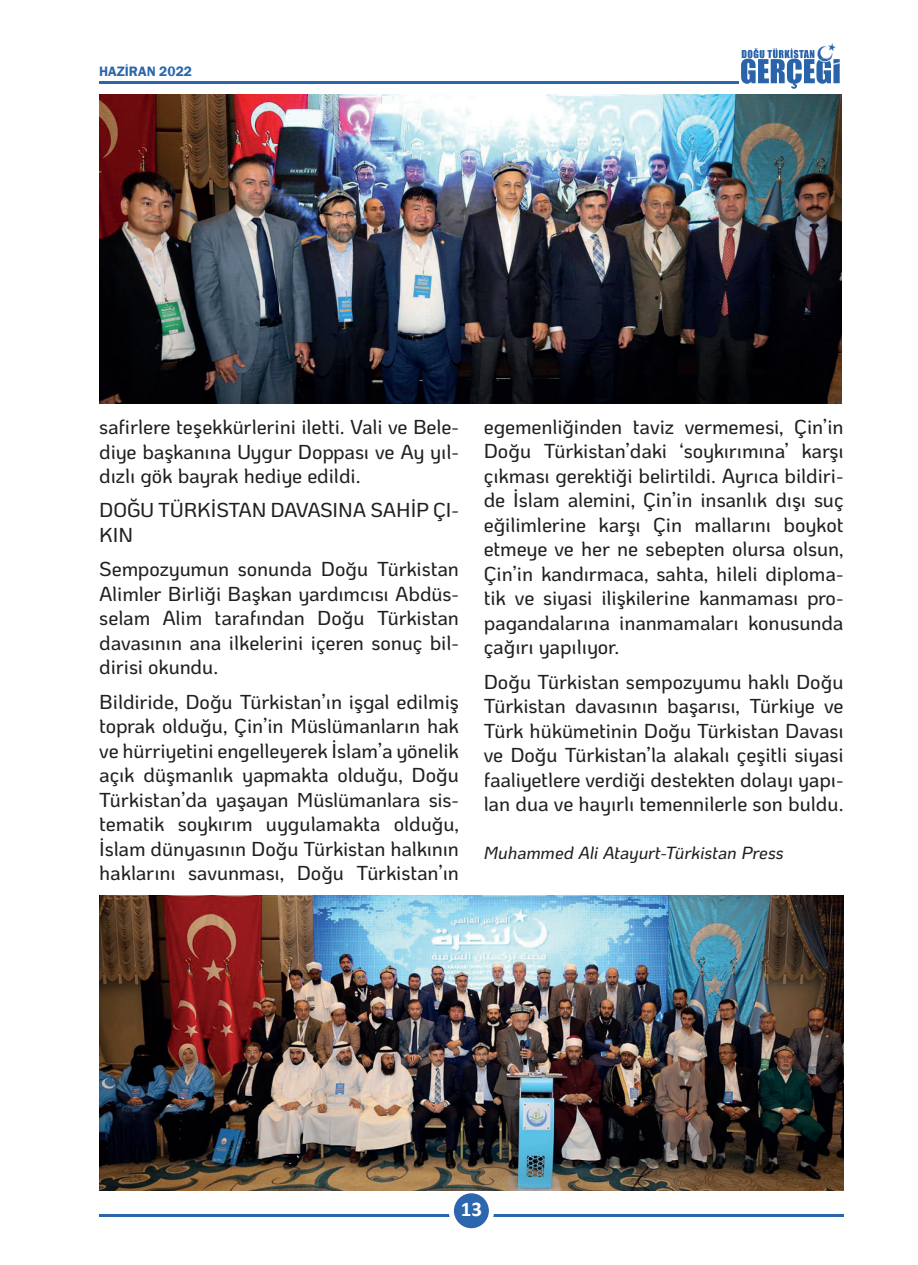
<style>
.page{position:relative;width:918px;height:1265px;background:#fff}
.page>*{position:absolute;margin:0;border:0;box-sizing:border-box;transform-origin:0 0}
.t1{font:700 21px "Calibri";color:#fff}
.t2{font:500 20.12px/24.5px "Ko Ho";letter-spacing:-.005em;color:#231f20;text-align:justify}
.t3{font:italic 500 17.5px "Ko Ho";letter-spacing:-.01em;color:#231f20}
.t4{font:600 14px "Franklin Gothic";color:#2b66ac}
</style>
<div class="page">
<hr style="left:99px;top:1214px;width:744px;height:2px;background:#2b66ac">
<svg style="left:449px;top:1193px;width:45px;height:36px"></svg>
<img style="left:737px;top:43px;width:103px;height:46px">
<img style="left:747px;top:48px;width:67px;height:10px">
<hr style="left:99px;top:81px;width:640px;height:2px;background:#2b66ac">
<img style="left:99px;top:895px;width:744px;height:296px">
<img style="left:99px;top:94px;width:743px;height:309px">
<p class="t4" style="left:99px;top:63px;width:94px">HAZİRAN 2022</p>
<p class="t2" style="left:99px;top:415px;width:361px">safirlere teşekkürlerini iletti. Vali ve Bele&shy;diye başkanına Uygur Doppası ve Ay yıl&shy;dızlı gök bayrak hediye edildi.</p>
<p class="t2" style="left:99px;top:498px;width:361px">DOĞU TÜRKİSTAN DAVASINA SAHİP ÇI-<br>KIN</p>
<p class="t2" style="left:99px;top:557px;width:361px">Sempozyumun sonunda Doğu Türkistan Alimler Birliği Başkan yardımcısı Abdüs&shy;selam Alim tarafından Doğu Türkistan davasının ana ilkelerini içeren sonuç bil&shy;dirisi okundu.</p>
<p class="t2" style="left:99px;top:690px;width:361px">Bildiride, Doğu Türkistan’ın işgal edilmiş toprak olduğu, Çin’in Müslümanların hak ve hürriyetini engelleyerek İslam’a yönelik açık düşmanlık yapmakta olduğu, Doğu Türkistan’da yaşayan Müslümanlara sis&shy;tematik soykırım uygulamakta olduğu, İslam dünyasının Doğu Türkistan halkının haklarını savunması, Doğu Türkistan’ın</p>
<p class="t2" style="left:484px;top:415px;width:361px">egemenliğinden taviz vermemesi, Çin’in Doğu Türkistan’daki ‘soykırımına’ karşı çıkması gerektiği belirtildi. Ayrıca bildiri&shy;de İslam alemini, Çin’in insanlık dışı suç eğilimlerine karşı Çin mallarını boykot etmeye ve her ne sebepten olursa olsun, Çin’in kandırmaca, sahta, hileli diploma&shy;tik ve siyasi ilişkilerine kanmaması pro&shy;pagandalarına inanmamaları konusunda çağırı yapılıyor.</p>
<p class="t2" style="left:484px;top:670px;width:361px">Doğu Türkistan sempozyumu haklı Doğu Türkistan davasının başarısı, Türkiye ve Türk hükümetinin Doğu Türkistan Davası ve Doğu Türkistan’la alakalı çeşitli siyasi faaliyetlere verdiği destekten dolayı yapı&shy;lan dua ve hayırlı temennilerle son buldu.</p>
<p class="t3" style="left:484px;top:839px;width:301px">Muhammed Ali Atayurt-Türkistan Press</p>
<p class="t1" style="left:461px;top:1194px;width:23px">13</p>
</div>
